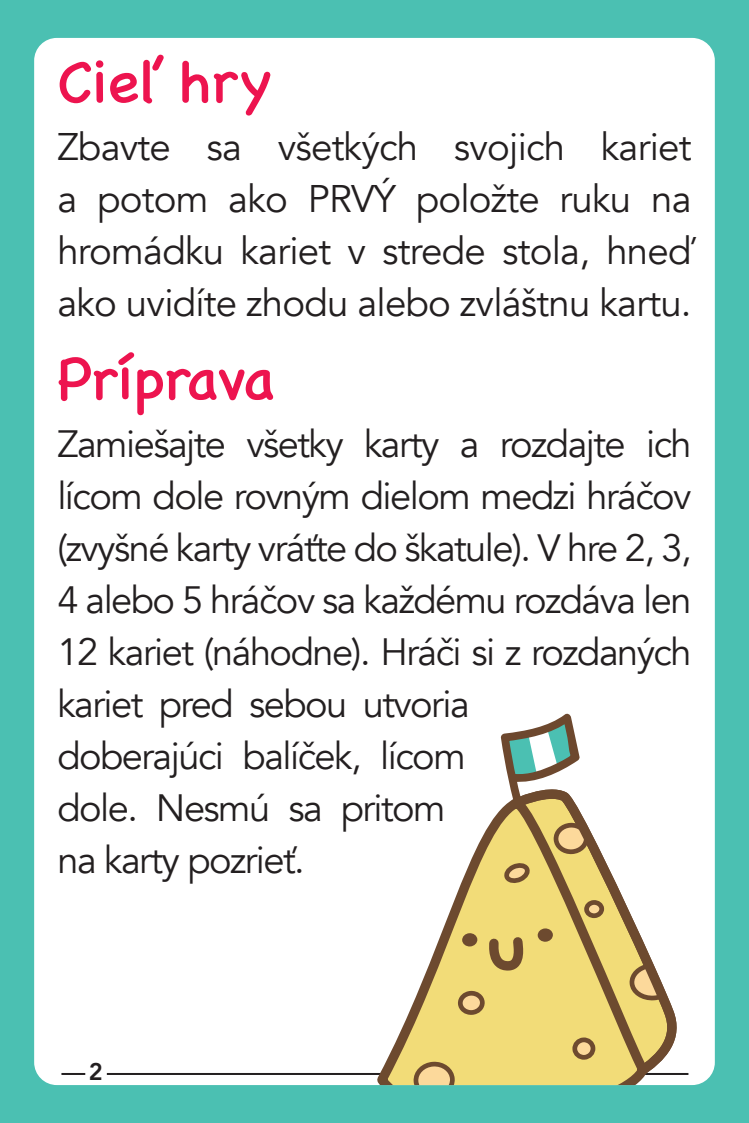
<style>
.page{position:relative;width:749px;height:1123px;background:#fff}
.page>*{position:absolute;margin:0;border:0;box-sizing:border-box;transform-origin:0 0}
.titres{font:60px "Chalkboard SE";color:#ed144f}
.paragraphe{font:38.4px/52px "Avenir";letter-spacing:-.02em;color:#231f20;text-align:justify}
.paragraphe-2{font:38px/52px "Avenir";letter-spacing:-.04em;color:#231f20}
.t1{font:800 24px "Avenir";color:#231f20}
</style>
<div class="page">
<div style="left:0;top:0;width:748px;height:1123px;background:#4bc0b2"></div>
<div style="left:34px;top:38px;width:680px;height:1047px;background:#fff;border-radius:23px"></div>
<hr style="left:61px;top:1073px;width:24px;height:2px;background:#231f20">
<hr style="left:107px;top:1073px;width:581px;height:2px;background:#231f20">
<svg style="left:500px;top:713px;width:79px;height:75px"></svg>
<svg style="left:510px;top:788px;width:167px;height:281px"></svg>
<svg style="left:377px;top:790px;width:276px;height:295px"></svg>
<svg style="left:586px;top:902px;width:15px;height:14px"></svg>
<div style="left:583px;top:899px;width:21px;height:19px;border:5px solid #6d4a2f;border-radius:50%"></div>
<div style="left:462px;top:933px;width:15px;height:13px;background:#6d4a2f;border-radius:50%"></div>
<div style="left:537px;top:928px;width:16px;height:14px;background:#6d4a2f;border-radius:50%"></div>
<svg style="left:413px;top:1061px;width:42px;height:24px"></svg>
<svg style="left:460px;top:992px;width:22px;height:20px"></svg>
<div style="left:457px;top:990px;width:28px;height:25px;border:5px solid #6d4a2f;border-radius:50%"></div>
<svg style="left:498px;top:858px;width:35px;height:30px"></svg>
<div style="left:574px;top:1039px;width:19px;height:18px;background:#fcd99b;border-radius:50%"></div>
<div style="left:572px;top:1037px;width:23px;height:23px;border:5px solid #6d4a2f;border-radius:50%"></div>
<svg style="left:484px;top:931px;width:47px;height:42px"></svg>
<p class="titres" style="left:57px;top:29px;width:216px">Cieľ hry</p>
<p class="paragraphe" style="left:57px;top:121px;width:635px">Zbavte sa všetkých svojich kariet a potom ako PRVÝ položte ruku na hromádku kariet v strede stola, hneď ako uvidíte zhodu alebo zvláštnu kartu.</p>
<p class="titres" style="left:57px;top:326px;width:219px">Príprava</p>
<p class="paragraphe-2" style="left:57px;top:418px;width:635px">Zamiešajte všetky karty a rozdajte ich lícom dole rovným dielom medzi hráčov (zvyšné karty vráťte do škatule). V hre 2, 3,<br>4 alebo 5 hráčov sa každému rozdáva len<br>12 kariet (náhodne). Hráči si z rozdaných kariet pred sebou utvoria<br>doberajúci balíček, lícom<br>dole. Nesmú sa pritom<br>na karty pozrieť.</p>
<p class="t1" style="left:89px;top:1052px;width:15px">2</p>
</div>
